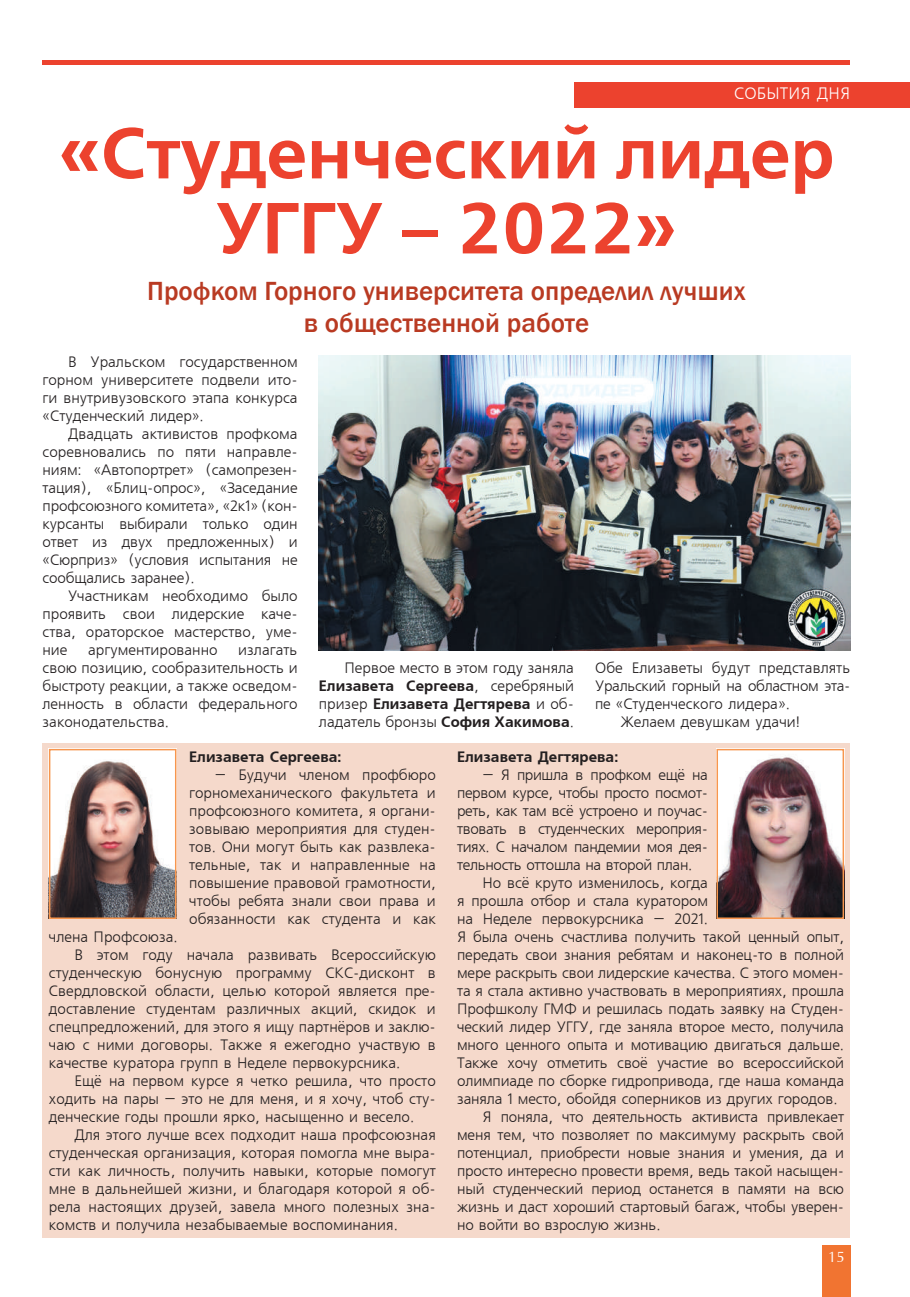
<style>
.page{position:relative;width:910px;height:1297px;background:#fff}
.page>*{position:absolute;margin:0;border:0;box-sizing:border-box;transform-origin:0 0}
.t1{font:600 72px/75px "Free Set";color:#ec422e;text-align:center}
.t2{font:500 27px/32.4px "Franklin Gothic";color:#b93a22;text-align:center}
.t3{font:16.5px "Free Set CTT";letter-spacing:.01em;color:#fff}
.t4{font:15px/18px "Free Set CTT";color:#231f20;text-align:justify}
.t5{font:15px/18px "AXP Free Set C Bold";color:#231f20}
.t6{font:15px "Free Set CTT";letter-spacing:-.025em;color:#231f20}
.t7{font:15px "AG Opus";color:#fff}
.s1{font-family:"Free Set CTT"}
.s2{font-family:"AXP Free Set C Bold"}
</style>
<div class="page">
<div style="left:822px;top:1246px;width:28px;height:51px;background:#f17431"></div>
<hr style="left:43px;top:60px;width:807px;height:4px;background:#ec422e">
<div style="left:43px;top:743px;width:807px;height:494px;background:#f5d9cb"></div>
<div style="left:574px;top:82px;width:336px;height:25px;background:#ec422e"></div>
<img style="left:319px;top:356px;width:531px;height:294px">
<img style="left:52px;top:752px;width:121px;height:164px">
<div style="left:49px;top:749px;width:127px;height:170px;border:2px solid #f7964e"></div>
<img style="left:719px;top:752px;width:122px;height:164px">
<div style="left:716px;top:749px;width:128px;height:170px;border:2px solid #f7964e"></div>
<p class="t3" style="left:734px;top:85px;width:117px">СОБЫТИЯ ДНЯ</p>
<h1 class="t1" style="left:59px;top:118px;width:777px">«Студенческий лидер<br>УГГУ – 2022»</h1>
<h2 class="t2" style="left:147px;top:275px;width:600px">Профком Горного университета определил лучших в общественной работе</h2>
<p class="t4" style="left:43px;top:353px;width:257px;text-indent:26px">В Уральском государственном горном университете подвели ито&shy;ги внутривузовского этапа конкурса «Студенческий лидер».</p>
<p class="t4" style="left:43px;top:425px;width:257px;text-indent:26px">Двадцать активистов профкома соревновались по пяти направле&shy;ниям: «Автопортрет» (самопрезен&shy;тация), «Блиц-опрос», «Заседание профсоюзного комитета», «2к1» (кон&shy;курсанты выбирали только один ответ из двух предложенных) и «Сюрприз» (условия испытания не сообщались заранее).</p>
<p class="t4" style="left:43px;top:587px;width:257px;text-indent:26px">Участникам необходимо было проявить свои лидерские каче&shy;ства, ораторское мастерство, уме&shy;ние</p>
<p class="t4" style="left:43px;top:641px;width:257px;text-indent:196px">излагать свою позицию, сообразительность и быстроту реакции, а также осведом&shy;ленность в области федерального законодательства.</p>
<p class="t4" style="left:88px;top:641px;width:131px">аргументированно</p>
<p class="t4" style="left:595px;top:660px;width:257px">Обе Елизаветы будут представлять</p>
<p class="t6" style="left:595px;top:678px;width:257px">Уральский горный на областном эта-</p>
<p class="t4" style="left:595px;top:696px;width:196px">пе «Студенческого лидера».</p>
<p class="t4" style="left:621px;top:714px;width:181px">Желаем девушкам удачи!</p>
<p class="t5" style="left:457px;top:748px;width:163px">Елизавета Дегтярева:</p>
<p class="t4" style="left:457px;top:766px;width:252px;text-indent:26px">– Я пришла в профком ещё на первом курсе, чтобы просто посмот&shy;реть, как там всё устроено и поучас&shy;твовать в студенческих мероприя&shy;тиях. С началом пандемии моя дея&shy;тельность оттошла на второй план.</p>
<p class="t4" style="left:483px;top:874px;width:227px">Но всё круто изменилось, когда</p>
<p class="t4" style="left:457px;top:892px;width:252px">я прошла отбор и стала куратором</p>
<p class="t4" style="left:457px;top:910px;width:252px">на Неделе первокурсника – 2021.</p>
<p class="t4" style="left:457px;top:928px;width:388px">Я была очень счастлива получить такой ценный опыт,</p>
<p class="t4" style="left:457px;top:946px;width:388px">передать свои знания ребятам и наконец-то в полной</p>
<p class="t4" style="left:457px;top:964px;width:388px">мере раскрыть свои лидерские качества. С этого момен-</p>
<p class="t4" style="left:457px;top:982px;width:388px">та я стала активно участвовать в мероприятиях, прошла</p>
<p class="t4" style="left:457px;top:1000px;width:388px">Профшколу ГМФ и решилась подать заявку на Студен-</p>
<p class="t4" style="left:457px;top:1018px;width:388px">ческий лидер УГГУ, где заняла второе место, получила</p>
<p class="t4" style="left:457px;top:1036px;width:388px">много ценного опыта и мотивацию двигаться дальше.</p>
<p class="t4" style="left:457px;top:1054px;width:388px">Также хочу отметить своё участие во всероссийской</p>
<p class="t4" style="left:457px;top:1072px;width:388px">олимпиаде по сборке гидропривода, где наша команда</p>
<p class="t4" style="left:457px;top:1090px;width:382px">заняла 1 место, обойдя соперников из других городов.</p>
<p class="t4" style="left:483px;top:1108px;width:363px">Я поняла, что деятельность активиста привлекает</p>
<p class="t4" style="left:457px;top:1126px;width:388px">меня тем, что позволяет по максимуму раскрыть свой</p>
<p class="t4" style="left:457px;top:1144px;width:388px">потенциал, приобрести новые знания и умения, да и</p>
<p class="t4" style="left:457px;top:1162px;width:388px">просто интересно провести время, ведь такой насыщен-</p>
<p class="t4" style="left:457px;top:1180px;width:388px">ный студенческий период останется в памяти на всю</p>
<p class="t4" style="left:457px;top:1198px;width:388px">жизнь и даст хороший стартовый багаж, чтобы уверен-</p>
<p class="t4" style="left:457px;top:1216px;width:205px">но войти во взрослую жизнь.</p>
<p class="t4" style="left:344px;top:660px;width:231px">Первое место в этом году заняла</p>
<p class="t5" style="left:319px;top:677px;width:257px">Елизавета Сергеева<span class="s1">, серебряный призер</span> Елизавета Дегтярева <span class="s1">и об-</span></p>
<p class="t4" style="left:319px;top:714px;width:257px">ладатель бронзы <span class="s2">София Хакимова</span>.</p>
<p class="t5" style="left:189px;top:748px;width:154px">Елизавета Сергеева:</p>
<p class="t4" style="left:189px;top:766px;width:248px;text-indent:26px">– Будучи членом профбюро горномеханического факультета и профсоюзного комитета, я органи&shy;зовываю мероприятия для студен&shy;тов. Они могут быть как развлека&shy;тельные, так и направленные на повышение правовой грамотности, чтобы ребята знали свои права и обязанности как студента и как</p>
<p class="t4" style="left:49px;top:928px;width:130px">члена Профсоюза.</p>
<p class="t4" style="left:74px;top:946px;width:363px">В этом году начала развивать Всероссийскую</p>
<p class="t4" style="left:49px;top:964px;width:388px">студенческую бонусную программу СКС-дисконт в</p>
<p class="t4" style="left:49px;top:982px;width:388px">Свердловской области, целью которой является пре-</p>
<p class="t4" style="left:49px;top:1000px;width:388px">доставление студентам различных акций, скидок и</p>
<p class="t4" style="left:49px;top:1018px;width:388px">спецпредложений, для этого я ищу партнёров и заклю-</p>
<p class="t4" style="left:49px;top:1036px;width:388px">чаю с ними договоры. Также я ежегодно участвую в</p>
<p class="t4" style="left:49px;top:1054px;width:353px">качестве куратора групп в Неделе первокурсника.</p>
<p class="t4" style="left:74px;top:1072px;width:363px">Ещё на первом курсе я четко решила, что просто</p>
<p class="t4" style="left:49px;top:1090px;width:388px">ходить на пары – это не для меня, и я хочу, чтоб сту-</p>
<p class="t4" style="left:49px;top:1108px;width:367px">денческие годы прошли ярко, насыщенно и весело.</p>
<p class="t4" style="left:74px;top:1126px;width:363px">Для этого лучше всех подходит наша профсоюзная</p>
<p class="t4" style="left:49px;top:1144px;width:388px">студенческая организация, которая помогла мне выра-</p>
<p class="t4" style="left:49px;top:1162px;width:388px">сти как личность, получить навыки, которые помогут</p>
<p class="t4" style="left:49px;top:1180px;width:388px">мне в дальнейшей жизни, и благодаря которой я об-</p>
<p class="t4" style="left:49px;top:1198px;width:388px">рела настоящих друзей, завела много полезных зна-</p>
<p class="t4" style="left:49px;top:1216px;width:350px">комств и получила незабываемые воспоминания.</p>
<p class="t7" style="left:828px;top:1249px;width:18px">15</p>
</div>
